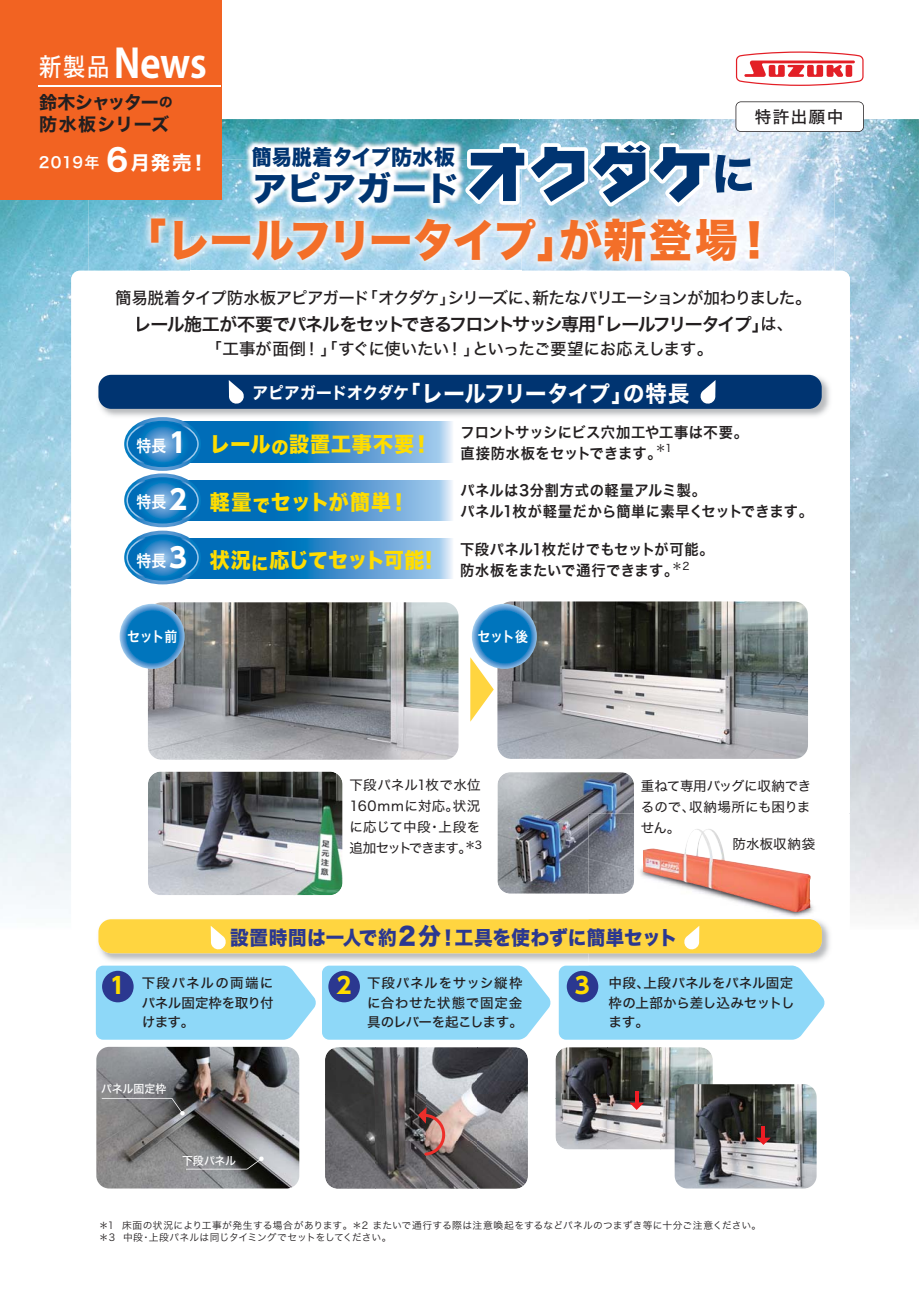
<style>
.page{position:relative;width:919px;height:1289px;background:#fff}
.page>*{position:absolute;margin:0;border:0;box-sizing:border-box;transform-origin:0 0}
.t1{font:45px "Hira Kaku Std W8 90 pv RKSJ H";letter-spacing:-.035em;color:#f36f29;scale:.95 1}
.t2{font:39.6px "Koz Go Pr 6 N Bold 90 pv RKSJ H";color:#fff;scale:.95 1}
.t3{font:33.45px "Hira Kaku Std W8 90 pv RKSJ H";letter-spacing:.015em;color:#003471}
.t4{font:22.5px "Hira Kaku Std W7 90 pv RKSJ H";letter-spacing:-.01em;color:#fff;scale:.95 1}
.t5{font:22.5px "UD Shin Go Pro Bold 90 pv RKSJ H";color:#fd0}
.t6{font:21px "Hira Kaku Std W8 90 pv RKSJ H";letter-spacing:-.02em;color:#fd0;scale:.95 1}
.t7{font:21px "Hira Kaku Std W8 90 pv RKSJ H";letter-spacing:.055em;color:#fd0;scale:.95 1}
.t8{font:21px "Hira Kaku Std W8 90 pv RKSJ H";letter-spacing:.015em;color:#003471;scale:.95 1}
.t9{font:21px "Hira Kaku Std W8 90 pv RKSJ H";letter-spacing:.03em;color:#fd0;scale:.95 1}
.t10{font:19.5px "Hira Kaku Std W8 90 pv RKSJ H";letter-spacing:.015em;color:#2b3890;scale:.95 1}
.t11{font:18px "Hira Kaku Std W6 90 pv RKSJ H";letter-spacing:-.09em;color:#231f20}
.t12{font:18px "Hira Kaku Std W7 90 pv RKSJ H";letter-spacing:-.055em;color:#231f20}
.t13{font:18px "Hira Kaku Std W7 90 pv RKSJ H";letter-spacing:.035em;color:#231f20}
.t14{font:16.5px "Hira Kaku Std W5 90 pv RKSJ H";letter-spacing:-.065em;color:#231f20}
.t15{font:16.5px "Hira Kaku Std W5 90 pv RKSJ H";letter-spacing:-.035em;color:#231f20}
.t16{font:16.5px "Hira Kaku Std W6 90 pv RKSJ H";color:#fff;scale:.9 1}
.t17{font:15px/21px "Hira Kaku Std W6 90 pv RKSJ H";letter-spacing:.015em;color:#231f20;scale:.95 1}
.t18{font:15px "Hira Kaku Std W6 90 pv RKSJ H";letter-spacing:.055em;color:#fff}
.t19{font:14.4px "Hira Kaku Std W6 90 pv RKSJ H";letter-spacing:-.01em;color:#fff;scale:.9 1}
.t20{font:13.5px/19.5px "Hira Kaku Std W5 90 pv RKSJ H";letter-spacing:.01em;color:#231f20;text-align:justify}
.t21{font:13.5px/21px "Hira Kaku Std W4 90 pv RKSJ H";letter-spacing:-.005em;color:#231f20}
.t22{font:11.4px "Hira Kaku Std W5 90 pv RKSJ H";letter-spacing:-.005em;color:#fff;scale:.95 1}
.t23{font:9.75px/12px "Hira Kaku Std W3 90 pv RKSJ H";letter-spacing:.02em;color:#231f20}
.s1{font-family:"Hira Kaku Std W5 90 pv RKSJ H";font-size:24.75px}
.s2{font-size:13.5px}
.s3{font-family:"Hira Kaku Std W7 90 pv RKSJ H";font-size:30px}
.s4{font-family:"Hira Kaku Std W7 90 pv RKSJ H";font-size:19.5px}
.s5{font-family:"Hira Kaku Std W5 90 pv RKSJ H";font-size:16.5px}
.s6{font-size:16.5px}
.s7{font-family:"UD Shin Go Pro Bold 90 pv RKSJ H";font-size:27px}
.s8{font-size:24px}
</style>
<div class="page">
<img style="left:0;top:200px;width:89px;height:705px">
<img style="left:521px;top:119px;width:397px;height:49px">
<img style="left:834px;top:168px;width:84px;height:752px">
<img style="left:715px;top:155px;width:36px;height:5px">
<div style="left:71px;top:271px;width:778px;height:977px;background:#fff;border-radius:9px"></div>
<img style="left:325px;top:1047px;width:203px;height:141px">
<img style="left:519px;top:119px;width:2px;height:22px">
<img style="left:221px;top:107px;width:298px;height:53px">
<img style="left:252px;top:147px;width:138px;height:13px">
<img style="left:392px;top:147px;width:62px;height:13px">
<img style="left:99px;top:374px;width:731px;height:45px">
<div style="left:98px;top:375px;width:723px;height:34px;background:#003471;border-radius:13px"></div>
<div style="left:98px;top:919px;width:723px;height:34px;background:#ffd540;border-radius:13px"></div>
<svg style="left:96px;top:965px;width:220px;height:74px;background:#95daf8"></svg>
<svg style="left:322px;top:965px;width:229px;height:74px;background:#95daf8"></svg>
<div style="left:558px;top:965px;width:267px;height:74px;background:#8ed8f8"></div>
<img style="left:89px;top:160px;width:745px;height:111px">
<img style="left:190px;top:160px;width:331px;height:111px">
<img style="left:715px;top:160px;width:36px;height:33px">
<img style="left:148px;top:602px;width:310px;height:157px;border-radius:14px">
<img style="left:497px;top:601px;width:311px;height:157px;border-radius:14px">
<svg style="left:472px;top:604px;width:65px;height:65px;background:#2083c4"></svg>
<img style="left:497px;top:772px;width:137px;height:121px;border-radius:13px">
<svg style="left:465px;top:141px;width:248px;height:66px"></svg>
<svg style="left:229px;top:380px;width:15px;height:24px"></svg>
<svg style="left:700px;top:380px;width:15px;height:24px"></svg>
<img style="left:199px;top:422px;width:254px;height:40px">
<svg style="left:124px;top:417px;width:77px;height:54px"></svg>
<svg style="left:126px;top:421px;width:73px;height:46px;background:#358cc9"></svg>
<img style="left:199px;top:480px;width:254px;height:40px">
<img style="left:199px;top:538px;width:254px;height:40px">
<svg style="left:124px;top:473px;width:77px;height:54px"></svg>
<svg style="left:126px;top:477px;width:73px;height:46px;background:#368dc9"></svg>
<svg style="left:124px;top:530px;width:77px;height:54px"></svg>
<svg style="left:126px;top:534px;width:73px;height:46px;background:#368dc9"></svg>
<svg style="left:120px;top:604px;width:65px;height:65px;background:#2184c5"></svg>
<div style="left:102px;top:970px;width:32px;height:32px;background:#2b3890;border-radius:50%"></div>
<div style="left:328px;top:970px;width:32px;height:32px;background:#2b3890;border-radius:50%"></div>
<div style="left:566px;top:970px;width:32px;height:32px;background:#2b3890;border-radius:50%"></div>
<img style="left:96px;top:1046px;width:203px;height:142px;border-radius:13px">
<svg style="left:470px;top:657px;width:23px;height:64px"></svg>
<svg style="left:102px;top:1097px;width:83px;height:18px"></svg>
<svg style="left:186px;top:1156px;width:78px;height:13px"></svg>
<img style="left:555px;top:1047px;width:157px;height:102px">
<img style="left:674px;top:1084px;width:142px;height:104px;border-radius:13px">
<svg style="left:629px;top:1090px;width:15px;height:19px"></svg>
<svg style="left:756px;top:1125px;width:14px;height:19px"></svg>
<img style="left:148px;top:771px;width:194px;height:124px">
<svg style="left:735px;top:101px;width:128px;height:31px"></svg>
<img style="left:588px;top:813px;width:276px;height:153px">
<img style="left:588px;top:917px;width:244px;height:46px">
<img style="left:588px;top:919px;width:233px;height:34px">
<img style="left:641px;top:822px;width:30px;height:12px">
<img style="left:588px;top:965px;width:208px;height:1px">
<img style="left:588px;top:813px;width:46px;height:80px">
<img style="left:810px;top:837px;width:4px;height:13px">
<img style="left:643px;top:828px;width:167px;height:84px">
<svg style="left:211px;top:926px;width:15px;height:24px"></svg>
<svg style="left:683px;top:925px;width:16px;height:25px"></svg>
<svg style="left:418px;top:1107px;width:27px;height:48px"></svg>
<svg style="left:735px;top:51px;width:128px;height:35px"></svg>
<div style="left:0;top:0;width:221px;height:200px;background:#f26322"></div>
<hr style="left:38px;top:86px;width:183px;height:1px;background:#fff">
<h2 class="t2" style="left:39px;top:48px;width:178px"><span class="s1">新製品</span> News</h2>
<p class="t12" style="left:39px;top:96px;width:135px">鈴木シャッター<span class="s2">の</span></p>
<p class="t18" style="left:39px;top:157px;width:171px">2019年 <span class="s3">6</span><span class="s4">月発売！</span></p>
<p class="t13" style="left:39px;top:117px;width:131px">防水板シリーズ</p>
<p class="t15" style="left:754px;top:111px;width:90px">特許出願中</p>
<h3 class="t8" style="left:252px;top:150px;width:215px">簡易脱着タイプ防水板</h3>
<h3 class="t3" style="left:252px;top:176px;width:209px">アピアガード</h3>
<h1 class="t1" style="left:124px;top:223px;width:687px">「レールフリータイプ」が新登場！</h1>
<p class="t14" style="left:115px;top:291px;width:698px">簡易脱着タイプ防水板アピアガード「オクダケ」シリーズに、新たなバリエーションが加わりました。</p>
<p class="t11" style="left:133px;top:317px;width:661px">レール施工が不要でパネルをセットできるフロントサッシ専用「レールフリータイプ」<span class="s5">は、</span></p>
<p class="t15" style="left:205px;top:342px;width:509px">「工事が面倒！」「すぐに使いたい！」といったご要望にお応えします。</p>
<h3 class="t4" style="left:252px;top:384px;width:461px"><span class="s6">アピアガードオクダケ</span>「レールフリータイプ」の特長</h3>
<p class="t16" style="left:136px;top:439px;width:58px">特長 <span class="s7">1</span></p>
<p class="t16" style="left:136px;top:496px;width:58px">特長 <span class="s7">2</span></p>
<p class="t16" style="left:136px;top:554px;width:58px">特長 <span class="s7">3</span></p>
<h3 class="t7" style="left:210px;top:436px;width:235px">レール<sub>の</sub>設置工事不要！</h3>
<h3 class="t9" style="left:210px;top:494px;width:211px">軽量<sub>で</sub>セットが簡単！</h3>
<h3 class="t6" style="left:210px;top:552px;width:235px">状況<sub>に</sub>応じてセット可能!</h3>
<p class="t17" style="left:460px;top:423px;width:304px">フロントサッシにビス穴加工や工事は不要。直接防水板をセットできます。<sup>＊1</sup></p>
<p class="t17" style="left:460px;top:482px;width:372px">パネルは3分割方式の軽量アルミ製。<br>パネル1枚が軽量だから簡単に素早くセットできます。</p>
<p class="t17" style="left:460px;top:541px;width:268px">下段パネル1枚だけでもセットが可能。防水板をまたいで通行できます。<sup>＊2</sup></p>
<p class="t19" style="left:127px;top:631px;width:57px">セット前</p>
<p class="t19" style="left:477px;top:630px;width:58px">セット後</p>
<p class="t21" style="left:349px;top:776px;width:134px">下段パネル1枚で水位<br>160ｍｍに対応。状況に応じて中段・上段を追加セットできます。<sup>＊3</sup></p>
<p class="t21" style="left:641px;top:777px;width:172px">重ねて専用バッグに収納できるので、収納場所にも困りま</p>
<p class="t21" style="left:641px;top:819px;width:41px">せん。</p>
<p class="t21" style="left:732px;top:835px;width:84px">防水板収納袋</p>
<h3 class="t10" style="left:230px;top:930px;width:472px">設置時間は一人で約<span class="s8">２分</span>！工具を使わずに簡単セット</h3>
<h3 class="t5" style="left:110px;top:977px;width:16px">1</h3>
<h3 class="t5" style="left:336px;top:977px;width:16px">2</h3>
<h3 class="t5" style="left:575px;top:977px;width:16px">3</h3>
<p class="t20" style="left:142px;top:975px;width:133px">下段パネルの両端にパネル固定枠を取り付けます。</p>
<p class="t20" style="left:367px;top:975px;width:157px">下段パネルをサッシ縦枠に合わせた状態で固定金具のレバーを起こします。</p>
<p class="t20" style="left:608px;top:975px;width:187px">中段、上段パネルをパネル固定枠の上部から差し込みセットします。</p>
<p class="t22" style="left:101px;top:1084px;width:70px">パネル固定枠</p>
<p class="t22" style="left:182px;top:1156px;width:58px">下段パネル</p>
<p class="t23" style="left:99px;top:1220px;width:664px">＊1 床面の状況により工事が発生する場合があります。＊2 またいで通行する際は注意喚起をするなどパネルのつまずき等に十分ご注意ください。＊3 中段・上段パネルは同じタイミングでセットをしてください。</p>
</div>
